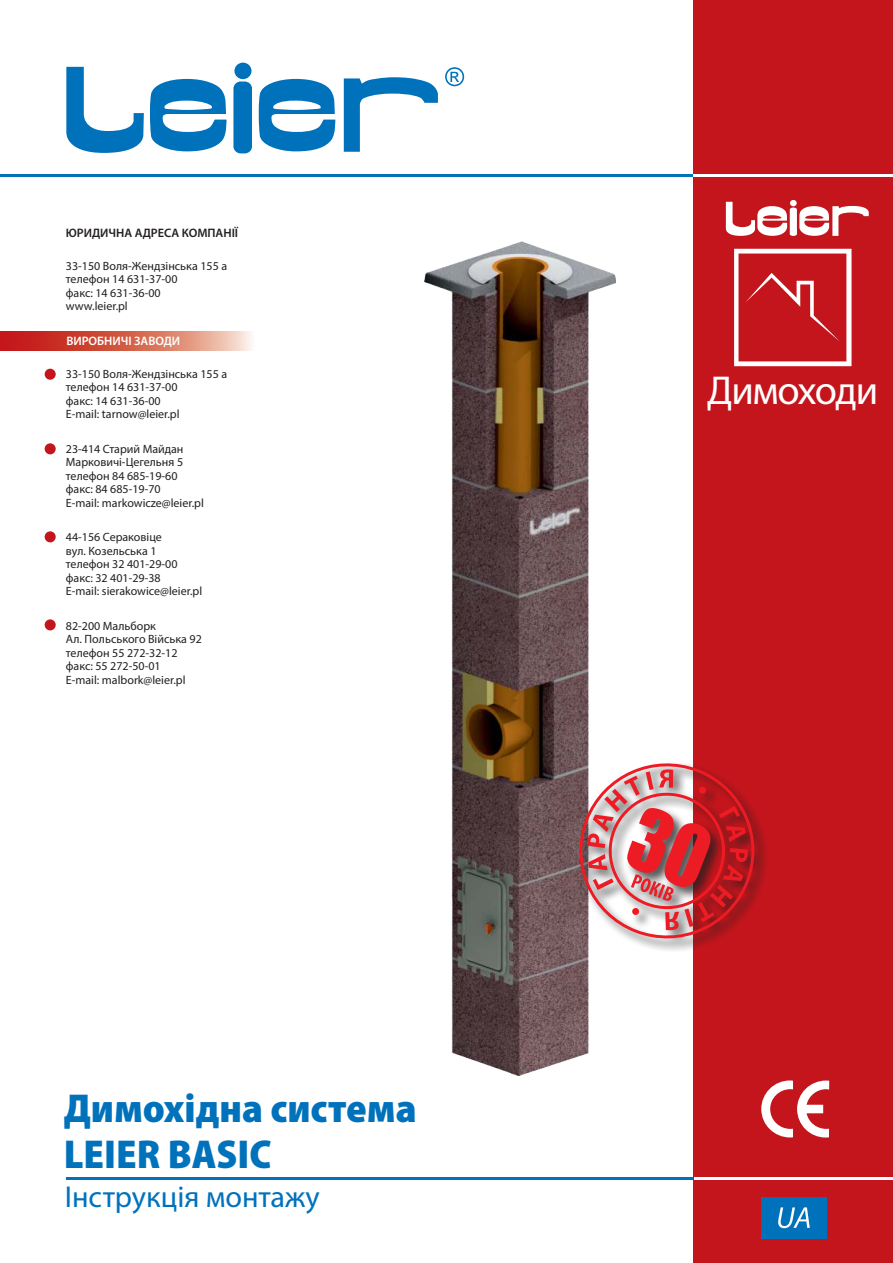
<style>
.page{position:relative;width:893px;height:1263px;background:#fff}
.page>*{position:absolute;margin:0;border:0;box-sizing:border-box;transform-origin:0 0}
.t1{font:900 semi-condensed 40.5px/45.8px "Myriad Pro";color:#0072bc}
.t2{font:40.5px "Myriad Pro";letter-spacing:-.03em;color:#fff}
.t3{font:30.3px "Myriad Pro";color:#0072bc}
.t4{font:600 12.3px "Myriad Pro";color:#231f20}
.t5{font:600 12.3px "Myriad Pro";color:#fff}
.t6{font:12px/13.5px "Myriad Pro";color:#231f20}
</style>
<div class="page">
<hr style="left:66px;top:1177px;width:630px;height:3px;background:#0072bc">
<hr style="left:0;top:174px;width:696px;height:3px;background:#0072bc">
<div style="left:694px;top:0;width:199px;height:1263px;background:#c4151c"></div>
<img style="left:0;top:331px;width:252px;height:19px">
<svg style="left:66px;top:63px;width:372px;height:90px"></svg>
<svg style="left:445px;top:67px;width:19px;height:19px"></svg>
<hr style="left:694px;top:174px;width:199px;height:3px;background:#fff">
<hr style="left:695px;top:1177px;width:198px;height:3px;background:#fff">
<img style="left:424px;top:241px;width:192px;height:834px">
<svg style="left:734px;top:249px;width:117px;height:117px"></svg>
<svg style="left:726px;top:200px;width:143px;height:36px"></svg>
<svg style="left:761px;top:1080px;width:68px;height:57px"></svg>
<div style="left:45px;top:369px;width:11px;height:11px;background:#c4151c;border-radius:50%"></div>
<div style="left:45px;top:443px;width:11px;height:11px;background:#c4151c;border-radius:50%"></div>
<div style="left:45px;top:531px;width:11px;height:11px;background:#c4151c;border-radius:50%"></div>
<div style="left:45px;top:619px;width:11px;height:11px;background:#c4151c;border-radius:50%"></div>
<div style="left:761px;top:1197px;width:66px;height:41px;background:#0072bc"></div>
<svg style="left:778px;top:1207px;width:32px;height:21px"></svg>
<div style="left:577px;top:761px;width:191px;height:191px;background:#231f20;opacity:.75"></div>
<svg style="left:569px;top:753px;width:195px;height:195px"></svg>
<p class="t4" style="left:66px;top:227px;width:174px">ЮРИДИЧНА АДРЕСА КОМПАНІЇ</p>
<p class="t6" style="left:66px;top:260px;width:163px">33-150 Воля-Жендзінська 155 a телефон 14 631-37-00<br>факс: 14 631-36-00<br>www.leier.pl</p>
<p class="t5" style="left:66px;top:335px;width:115px">ВИРОБНИЧІ ЗАВОДИ</p>
<p class="t6" style="left:66px;top:367px;width:163px">33-150 Воля-Жендзінська 155 a телефон 14 631-37-00<br>факс: 14 631-36-00<br>E-mail: tarnow@leier.pl</p>
<p class="t6" style="left:66px;top:442px;width:139px">23-414 Старий Майдан<br>Марковичі-Цегельня 5 телефон 84 685-19-60 факс: 84 685-19-70<br>E-mail: markowicze@leier.pl</p>
<p class="t6" style="left:66px;top:531px;width:138px">44-156 Сераковіце<br>вул. Козельська 1 телефон 32 401-29-00 факс: 32 401-29-38<br>E-mail: sierakowice@leier.pl</p>
<p class="t6" style="left:66px;top:619px;width:138px">82-200 Мальборк<br>Ал. Польського Війська 92 телефон 55 272-32-12 факс: 55 272-50-01<br>E-mail: malbork@leier.pl</p>
<h1 class="t1" style="left:64px;top:1088px;width:354px">Димохідна система<br>LEIER BASIC</h1>
<h2 class="t3" style="left:65px;top:1182px;width:256px">Інструкція монтажу</h2>
<h1 class="t2" style="left:707px;top:370px;width:173px">Димоходи</h1>
</div>
